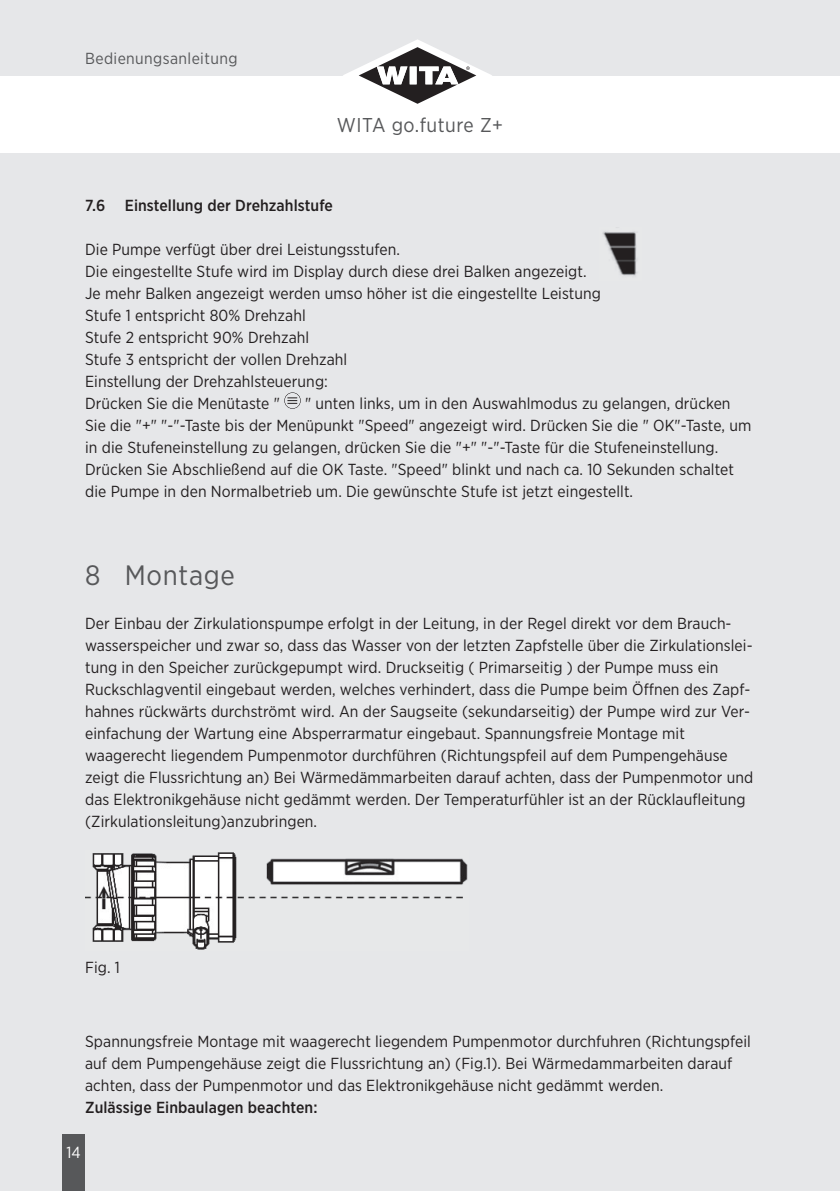
<style>
.page{position:relative;width:840px;height:1191px;background:#fff}
.page>*{position:absolute;margin:0;border:0;box-sizing:border-box;transform-origin:0 0}
.t1{font:28px "Gotham Narrow";letter-spacing:.025em;color:#57585a}
.t2{font:20px "Gotham Narrow";letter-spacing:.025em;color:#57585a}
.t3{font:16px/22px "Gotham Narrow";letter-spacing:.005em;color:#231f20}
.t4{font:500 16px "Gotham Narrow";letter-spacing:.005em;color:#231f20}
.t5{font:16px "Gotham Narrow";letter-spacing:.025em;color:#57585a}
.t6{font:16px "Gotham Narrow";color:#fff}
</style>
<div class="page">
<div style="left:0;top:0;width:839px;height:75px;background:#e6e7e9"></div>
<div style="left:0;top:153px;width:839px;height:1038px;background:#e6e7e9"></div>
<svg style="left:326px;top:39px;width:169px;height:65px"></svg>
<div style="left:62px;top:1134px;width:23px;height:57px;background:#57585a"></div>
<div style="left:284px;top:392px;width:16px;height:17px;border:1px solid #231f20;border-radius:50%"></div>
<svg style="left:287px;top:397px;width:10px;height:7px"></svg>
<img style="left:85px;top:852px;width:382px;height:98px">
<img style="left:602px;top:231px;width:35px;height:45px">
<p class="t5" style="left:85px;top:53px;width:154px">Bedienungsanleitung</p>
<p class="t2" style="left:336px;top:117px;width:168px">WITA go.future Z+</p>
<p class="t4" style="left:85px;top:199px;width:249px">7.6 Einstellung der Drehzahlstufe</p>
<p class="t3" style="left:85px;top:239px;width:517px">Die Pumpe verfügt über drei Leistungsstufen.<br>Die eingestellte Stufe wird im Display durch diese drei Balken angezeigt.<br>Je mehr Balken angezeigt werden umso höher ist die eingestellte Leistung Stufe 1 entspricht 80% Drehzahl<br>Stufe 2 entspricht 90% Drehzahl<br>Stufe 3 entspricht der vollen Drehzahl<br>Einstellung der Drehzahlsteuerung:<br>Drücken Sie die Menütaste "</p>
<p class="t3" style="left:85px;top:393px;width:667px;text-indent:220px">" unten links, um in den Auswahlmodus zu gelangen, drücken Sie die "+" "-"-Taste bis der Menüpunkt "Speed" angezeigt wird. Drücken Sie die " OK"-Taste, um in die Stufeneinstellung zu gelangen, drücken Sie die "+" "-"-Taste für die Stufeneinstellung.<br>Drücken Sie Abschließend auf die OK Taste. "Speed" blinkt und nach ca. 10 Sekunden schaltet die Pumpe in den Normalbetrieb um. Die gewünschte Stufe ist jetzt eingestellt.</p>
<h1 class="t1" style="left:85px;top:565px;width:151px">8 Montage</h1>
<p class="t3" style="left:85px;top:613px;width:669px">Der Einbau der Zirkulationspumpe erfolgt in der Leitung, in der Regel direkt vor dem Brauch&shy;wasserspeicher und zwar so, dass das Wasser von der letzten Zapfstelle über die Zirkulationslei&shy;tung in den Speicher zurückgepumpt wird. Druckseitig ( Primarseitig ) der Pumpe muss ein Ruckschlagventil eingebaut werden, welches verhindert, dass die Pumpe beim Öffnen des Zapf&shy;hahnes rückwärts durchströmt wird. An der Saugseite (sekundarseitig) der Pumpe wird zur Ver&shy;einfachung der Wartung eine Absperrarmatur eingebaut. Spannungsfreie Montage mit waagerecht liegendem Pumpenmotor durchführen (Richtungspfeil auf dem Pumpengehäuse zeigt die Flussrichtung an) Bei Wärmedämmarbeiten darauf achten, dass der Pumpenmotor und das Elektronikgehäuse nicht gedämmt werden. Der Temperaturfühler ist an der Rücklaufleitung (Zirkulationsleitung)anzubringen.</p>
<p class="t3" style="left:85px;top:957px;width:36px">Fig. 1</p>
<p class="t3" style="left:85px;top:1031px;width:667px">Spannungsfreie Montage mit waagerecht liegendem Pumpenmotor durchfuhren (Richtungspfeil auf dem Pumpengehäuse zeigt die Flussrichtung an) (Fig.1). Bei Wärmedammarbeiten darauf achten, dass der Pumpenmotor und das Elektronikgehäuse nicht gedämmt werden.</p>
<p class="t4" style="left:85px;top:1101px;width:234px">Zulässige Einbaulagen beachten:</p>
<p class="t6" style="left:66px;top:1146px;width:16px">14</p>
</div>
